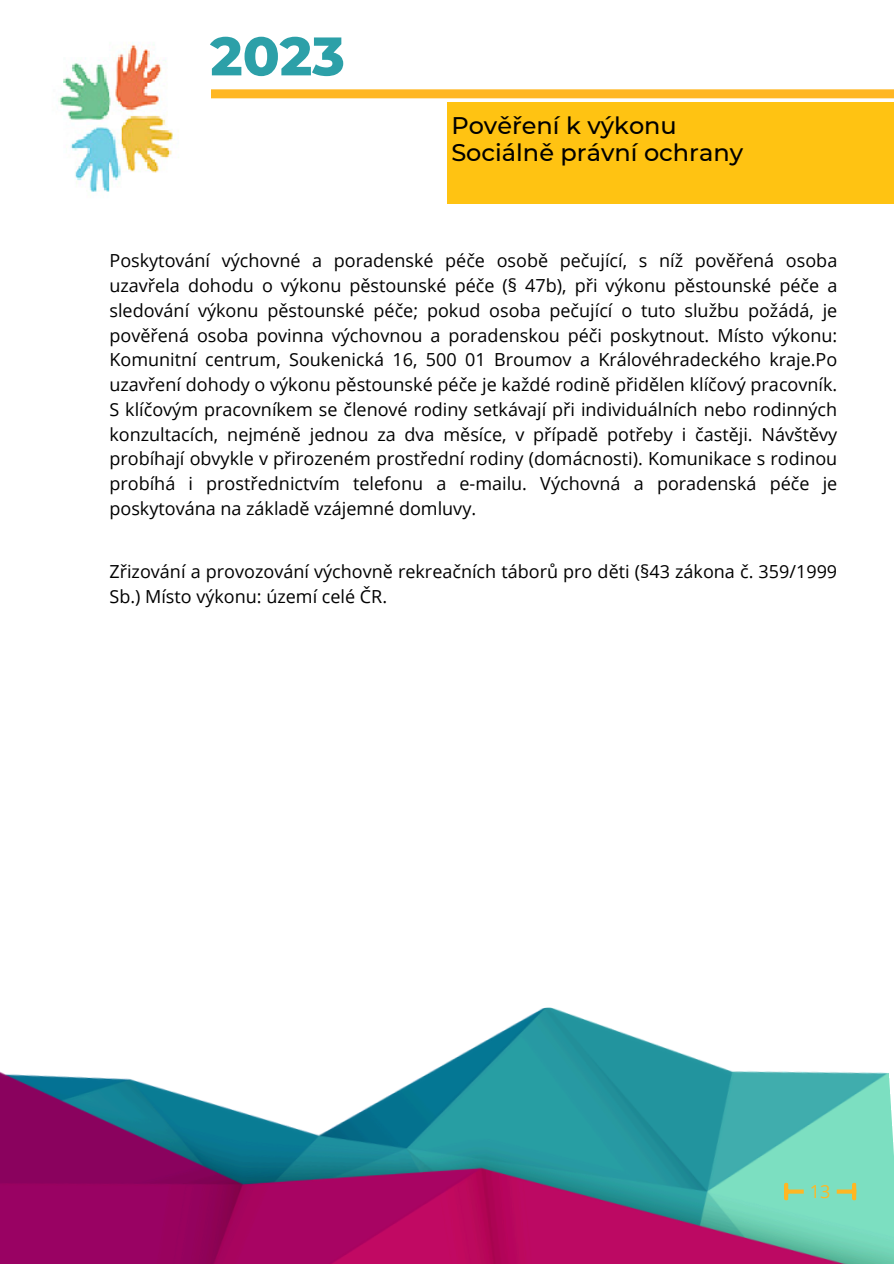
<style>
.page{position:relative;width:894px;height:1264px;background:#fff}
.page>*{position:absolute;margin:0;border:0;box-sizing:border-box;transform-origin:0 0}
.t1{font:800 54.15px "Montserrat";color:#2ca0a8}
.t2{font:500 24px/27px "Montserrat";color:#000}
.t3{font:18px/24.8px "Open Sans";color:#000;text-align:justify}
.t4{font:18px "Open Sans";color:#ffb723}
</style>
<div class="page">
<div style="left:210px;top:89px;width:683px;height:9px;background:#ffb723"></div>
<img style="left:58px;top:42px;width:121px;height:150px">
<img style="left:0;top:1007px;width:893px;height:256px">
<div style="left:446px;top:103px;width:447px;height:100px;background:#ffc312"></div>
<svg style="left:788px;top:1189px;width:63px;height:4px"></svg>
<div style="left:783px;top:1184px;width:5px;height:14px;background:#ffb723"></div>
<div style="left:851px;top:1184px;width:5px;height:14px;background:#ffb723"></div>
<h2 class="t1" style="left:210px;top:23px;width:136px">2023</h2>
<p class="t2" style="left:451px;top:112px;width:293px">Pověření k výkonu<br>Sociálně právní ochrany</p>
<p class="t3" style="left:109px;top:248px;width:729px">Poskytování výchovné a poradenské péče osobě pečující, s níž pověřená osoba uzavřela dohodu o výkonu pěstounské péče (§ 47b), při výkonu pěstounské péče a sledování výkonu pěstounské péče; pokud osoba pečující o tuto službu požádá, je pověřená osoba povinna výchovnou a poradenskou péči poskytnout. Místo výkonu:<br>Komunitní centrum, Soukenická 16, 500 01 Broumov a Královéhradeckého kraje.Po uzavření dohody o výkonu pěstounské péče je každé rodině přidělen klíčový pracovník.<br>S klíčovým pracovníkem se členové rodiny setkávají při individuálních nebo rodinných konzultacích, nejméně jednou za dva měsíce, v případě potřeby i častěji. Návštěvy probíhají obvykle v přirozeném prostřední rodiny (domácnosti). Komunikace s rodinou probíhá i prostřednictvím telefonu a e-mailu. Výchovná a poradenská péče je poskytována na základě vzájemné domluvy.</p>
<p class="t3" style="left:109px;top:559px;width:729px">Zřizování a provozování výchovně rekreačních táborů pro děti (§43 zákona č. 359/1999<br>Sb.) Místo výkonu: území celé ČR.</p>
<p class="t4" style="left:809px;top:1178px;width:22px">13</p>
</div>
